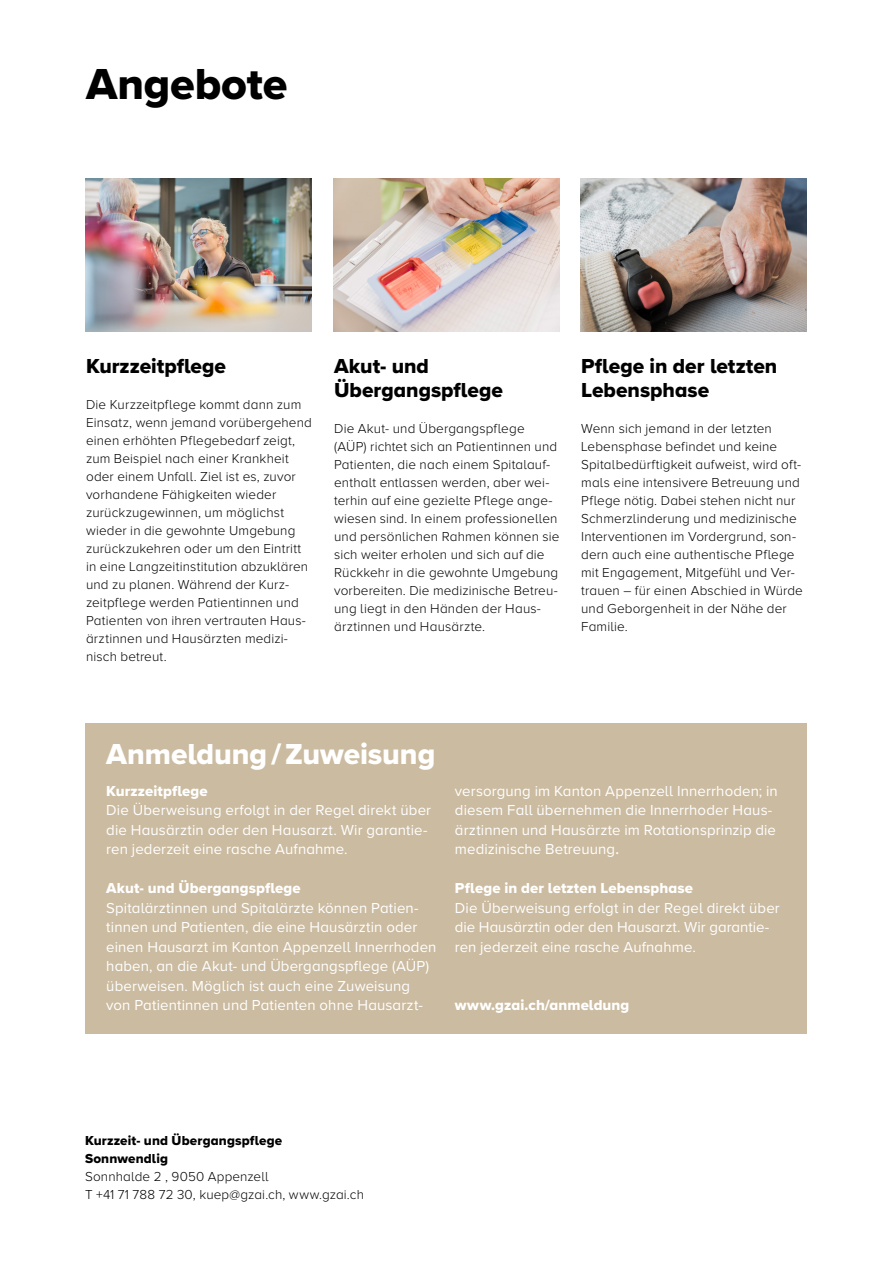
<style>
.page{position:relative;width:893px;height:1263px;background:#fff}
.page>*{position:absolute;margin:0;border:0;box-sizing:border-box;transform-origin:0 0}
.t1{font:45px "Proxima Nova Extrabld";letter-spacing:-.005em;color:#000}
.t2{font:30px "Proxima Nova Extrabld";letter-spacing:-.005em;color:#fff}
.t3{font:21px/24.2px "Proxima Nova Extrabld";color:#000}
.t4{font:15px/19.5px "Proxima Nova";letter-spacing:.005em;color:#fff}
.t5{font:15px "Proxima Nova Extrabld";letter-spacing:.005em;color:#fff}
.t6{font:300 13.5px/18px "Proxima Nova";letter-spacing:.01em;color:#000}
.t7{font:13.5px/18px "Proxima Nova Extrabld";letter-spacing:.01em;color:#000}
.s1{font-weight:600}
</style>
<div class="page">
<img style="left:85px;top:178px;width:227px;height:153px">
<img style="left:333px;top:178px;width:227px;height:153px">
<img style="left:580px;top:178px;width:227px;height:153px">
<div style="left:85px;top:723px;width:722px;height:310px;background:#cbbba0"></div>
<h1 class="t1" style="left:86px;top:51px;width:203px">Angebote</h1>
<h3 class="t3" style="left:86px;top:354px;width:141px">Kurzzeitpflege</h3>
<p class="t6" style="left:86px;top:396px;width:227px">Die Kurzzeitpflege kommt dann zum Einsatz, wenn jemand vorübergehend einen erhöhten Pflegebedarf zeigt, zum Beispiel nach einer Krankheit oder einem Unfall. Ziel ist es, zuvor vorhandene Fähigkeiten wieder zurückzugewinnen, um möglichst wieder in die gewohnte Umgebung zurückzukehren oder um den Eintritt in eine Langzeitinstitution abzuklären und zu planen. Während der Kurz&shy;zeitpflege werden Patientinnen und Patienten von ihren vertrauten Haus&shy;ärztinnen und Hausärzten medizi&shy;nisch betreut.</p>
<h3 class="t3" style="left:334px;top:354px;width:170px">Akut- und<br>Übergangspflege</h3>
<p class="t6" style="left:334px;top:420px;width:227px">Die Akut- und Übergangspflege (AÜP) richtet sich an Patientinnen und Patienten, die nach einem Spitalauf&shy;enthalt entlassen werden, aber wei&shy;terhin auf eine gezielte Pflege ange&shy;wiesen sind. In einem professionellen und persönlichen Rahmen können sie sich weiter erholen und sich auf die Rückkehr in die gewohnte Umgebung vorbereiten. Die medizinische Betreu&shy;ung liegt in den Händen der Haus&shy;ärztinnen und Hausärzte.</p>
<h3 class="t3" style="left:581px;top:354px;width:198px">Pflege in der letzten<br>Lebensphase</h3>
<p class="t6" style="left:581px;top:420px;width:223px">Wenn sich jemand in der letzten Lebensphase befindet und keine Spitalbedürftigkeit aufweist, wird oft&shy;mals eine intensivere Betreuung und Pflege nötig. Dabei stehen nicht nur Schmerzlinderung und medizinische Interventionen im Vordergrund, son&shy;dern auch eine authentische Pflege mit Engagement, Mitgefühl und Ver&shy;trauen – für einen Abschied in Würde und Geborgenheit in der Nähe der Familie.</p>
<h2 class="t2" style="left:106px;top:731px;width:331px">Anmeldung / Zuweisung</h2>
<p class="t5" style="left:106px;top:780px;width:103px">Kurzzeitpflege</p>
<p class="t4" style="left:106px;top:800px;width:326px">Die Überweisung erfolgt in der Regel direkt über die Hausärztin oder den Hausarzt. Wir garantie&shy;ren jederzeit eine rasche Aufnahme.</p>
<p class="t5" style="left:106px;top:877px;width:196px">Akut- und Übergangspflege</p>
<p class="t4" style="left:106px;top:897px;width:332px">Spitalärztinnen und Spitalärzte können Patien&shy;tinnen und Patienten, die eine Hausärztin oder einen Hausarzt im Kanton Appenzell Innerrhoden haben, an die Akut- und Übergangspflege (AÜP) überweisen. Möglich ist auch eine Zuweisung von Patientinnen und Patienten ohne Hausarzt-</p>
<p class="t4" style="left:455px;top:780px;width:324px">versorgung im Kanton Appenzell Innerrhoden; in diesem Fall übernehmen die Innerrhoder Haus&shy;ärztinnen und Hausärzte im Rotationsprinzip die medizinische Betreuung<span class="s1">.</span></p>
<p class="t5" style="left:455px;top:877px;width:240px">Pflege in der letzten Lebensphase</p>
<p class="t4" style="left:455px;top:897px;width:326px">Die Überweisung erfolgt in der Regel direkt über die Hausärztin oder den Hausarzt. Wir garantie&shy;ren jederzeit eine rasche Aufnahme.</p>
<p class="t5" style="left:455px;top:994px;width:176px">www.gzai.ch/anmeldung</p>
<p class="t7" style="left:85px;top:1131px;width:199px">Kurzzeit- und Übergangspflege<br>Sonnwendlig</p>
<p class="t6" style="left:85px;top:1168px;width:280px">Sonnhalde 2 , 9050 Appenzell<br>T +41 71 788 72 30, kuep@gzai.ch, www.gzai.ch</p>
</div>
